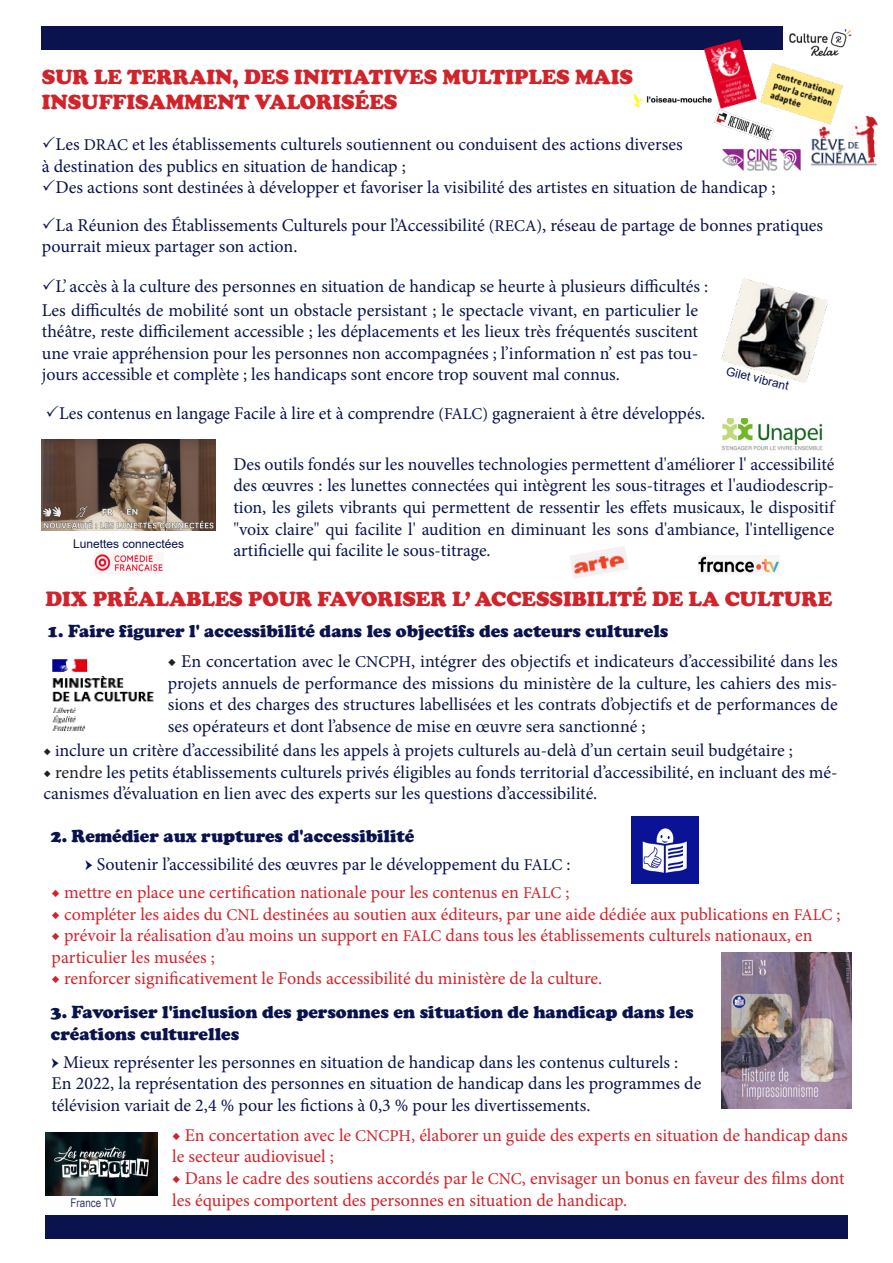
<style>
.page{position:relative;width:893px;height:1263px;background:#fff}
.page>*{position:absolute;margin:0;border:0;box-sizing:border-box;transform-origin:0 0}
.t1{font:900 21px/25.2px "Cooper";color:#d1232a}
.t2{font:18px/21.6px "Minion Pro";color:#0a134d;text-align:justify}
.t3{font:18px/21.6px "Minion Pro";color:#d1232a}
.t4{font:900 18px/21.6px "Cooper";color:#0a134d}
.t5{font:12px "Arial";color:#0a134d}
.t6{font:12px "Arial Narrow";color:#2f3b63}
.s1{font-size:16.5px}
.s2{color:#231f20}
.s3{font-size:16.5px;color:#231f20}
</style>
<div class="page">
<div style="left:45px;top:1215px;width:803px;height:24px;background:#0a134d"></div>
<div style="left:41px;top:26px;width:801px;height:24px;background:#0a134d"></div>
<img style="left:722px;top:278px;width:105px;height:104px">
<img style="left:631px;top:816px;width:68px;height:67px">
<img style="left:722px;top:953px;width:130px;height:155px">
<img style="left:42px;top:439px;width:173px;height:91px">
<img style="left:45px;top:1132px;width:112px;height:63px">
<img style="left:52px;top:659px;width:102px;height:72px">
<img style="left:704px;top:39px;width:53px;height:70px">
<img style="left:783px;top:26px;width:69px;height:30px">
<img style="left:800px;top:115px;width:78px;height:54px">
<img style="left:761px;top:63px;width:81px;height:61px">
<img style="left:632px;top:92px;width:83px;height:17px">
<img style="left:721px;top:418px;width:102px;height:33px">
<img style="left:570px;top:546px;width:58px;height:32px">
<img style="left:698px;top:556px;width:82px;height:17px">
<img style="left:94px;top:553px;width:69px;height:20px">
<img style="left:723px;top:148px;width:77px;height:23px">
<img style="left:714px;top:109px;width:59px;height:32px">
<p class="t1" style="left:42px;top:64px;width:593px">SUR LE TERRAIN, DES INITIATIVES MULTIPLES MAIS<br>INSUFFISAMMENT VALORISÉES</p>
<p class="t2" style="left:56px;top:134px;width:629px">Les <span class="s1">DRAC</span> et les établissements culturels soutiennent ou conduisent des actions diverses</p>
<p class="t2" style="left:42px;top:155px;width:366px">à destination des publics en situation de handicap ;</p>
<p class="t2" style="left:56px;top:177px;width:721px">Des actions sont destinées à développer et favoriser la visibilité des artistes en situation de handicap ;</p>
<p class="t2" style="left:42px;top:214px;width:783px;text-indent:14px">La Réunion des Établissements Culturels pour l’Accessibilité <span class="s1">(RECA)</span>, réseau de partage de bonnes pratiques pourrait mieux partager son action.</p>
<p class="t2" style="left:56px;top:276px;width:654px">L’ accès à la culture des personnes en situation de handicap se heurte à plusieurs difficultés :</p>
<p class="t2" style="left:42px;top:299px;width:658px">Les difficultés de mobilité sont un obstacle persistant ; le spectacle vivant, en particulier le théâtre, reste difficilement accessible ; les déplacements et les lieux très fréquentés suscitent une vraie appréhension pour les personnes non accompagnées ; l’information n’ est pas tou&shy;jours accessible et complète ; les handicaps sont encore trop souvent mal connus.</p>
<p class="t2" style="left:59px;top:403px;width:648px">Les contenus en langage Facile à lire et à comprendre <span class="s1">(FALC)</span> gagneraient à être développés.</p>
<p class="t5" style="left:728px;top:362px;width:66px;rotate:14deg">Gilet vibrant</p>
<p class="t5" style="left:73px;top:535px;width:112px">Lunettes connectées</p>
<p class="t2" style="left:233px;top:453px;width:602px">Des outils fondés sur les nouvelles technologies permettent d'améliorer l' accessibilité des œuvres : les lunettes connectées qui intègrent les sous-titrages et l'audiodescrip&shy;tion, les gilets vibrants qui permettent de ressentir les effets musicaux, le dispositif "voix claire" qui facilite l' audition en diminuant les sons d'ambiance, l'intelligence artificielle qui facilite le sous-titrage.</p>
<p class="t1" style="left:45px;top:586px;width:788px">DIX PRÉALABLES POUR FAVORISER L’ ACCESSIBILITÉ DE LA CULTURE</p>
<p class="t4" style="left:48px;top:621px;width:622px">1. Faire figurer l' accessibilité dans les objectifs des acteurs culturels</p>
<p class="t2" style="left:168px;top:651px;width:671px"><span class="s2">◆</span> En concertation avec le <span class="s1">CNCPH</span>, intégrer des objectifs et indicateurs d’accessibilité dans les projets annuels de performance des missions du ministère de la culture, les cahiers des mis&shy;sions et des charges des structures labellisées et les contrats d’objectifs et de performances de ses opérateurs et dont l’absence de mise en œuvre sera sanctionné ;</p>
<p class="t2" style="left:44px;top:740px;width:751px"><span class="s3">◆</span> <span class="s1">i</span>nclure un critère d’accessibilité dans les appels à projets culturels au-delà d’un certain seuil budgétaire ;</p>
<p class="t2" style="left:44px;top:761px;width:796px"><span class="s3">◆</span> <span class="s2">rendre</span> les petits établissements culturels privés éligibles au fonds territorial d’accessibilité, en incluant des mé&shy;canismes d’évaluation en lien avec des experts sur les questions d’accessibilité.</p>
<p class="t4" style="left:51px;top:825px;width:365px">2. Remédier aux ruptures d'accessibilité</p>
<p class="t2" style="left:85px;top:853px;width:487px">→ Soutenir l’accessibilité des œuvres par le développement du <span class="s1">FALC</span> :</p>
<p class="t3" style="left:52px;top:881px;width:520px">◆ mettre en place une certification nationale pour les contenus en <span class="s1">FALC</span> ;</p>
<p class="t3" style="left:52px;top:903px;width:791px">◆ compléter les aides du <span class="s1">CNL</span> destinées au soutien aux éditeurs, par une aide dédiée aux publications en <span class="s1">FALC</span> ;</p>
<p class="t3" style="left:52px;top:925px;width:762px">◆ prévoir la réalisation d’au moins un support en <span class="s1">FALC</span> dans tous les établissements culturels nationaux, en particulier les musées ;</p>
<p class="t3" style="left:52px;top:968px;width:552px">◆ renforcer significativement le Fonds accessibilité du ministère de la culture.</p>
<p class="t4" style="left:51px;top:1001px;width:644px">3. Favoriser l'inclusion des personnes en situation de handicap dans les créations culturelles</p>
<p class="t2" style="left:52px;top:1051px;width:628px">→ Mieux représenter les personnes en situation de handicap dans les contenus culturels :</p>
<p class="t2" style="left:52px;top:1073px;width:651px">En 2022, la représentation des personnes en situation de handicap dans les programmes de télévision variait de 2,4 % pour les fictions à 0,3 % pour les divertissements.</p>
<p class="t6" style="left:71px;top:1194px;width:47px">France TV</p>
<p class="t3" style="left:172px;top:1124px;width:677px">◆ En concertation avec le <span class="s1">CNCPH</span>, élaborer un guide des experts en situation de handicap dans le secteur audiovisuel ;</p>
<p class="t3" style="left:172px;top:1167px;width:674px">◆ Dans le cadre des soutiens accordés par le <span class="s1">CNC</span>, envisager un bonus en faveur des films dont les équipes comportent des personnes en situation de handicap.</p>
</div>
